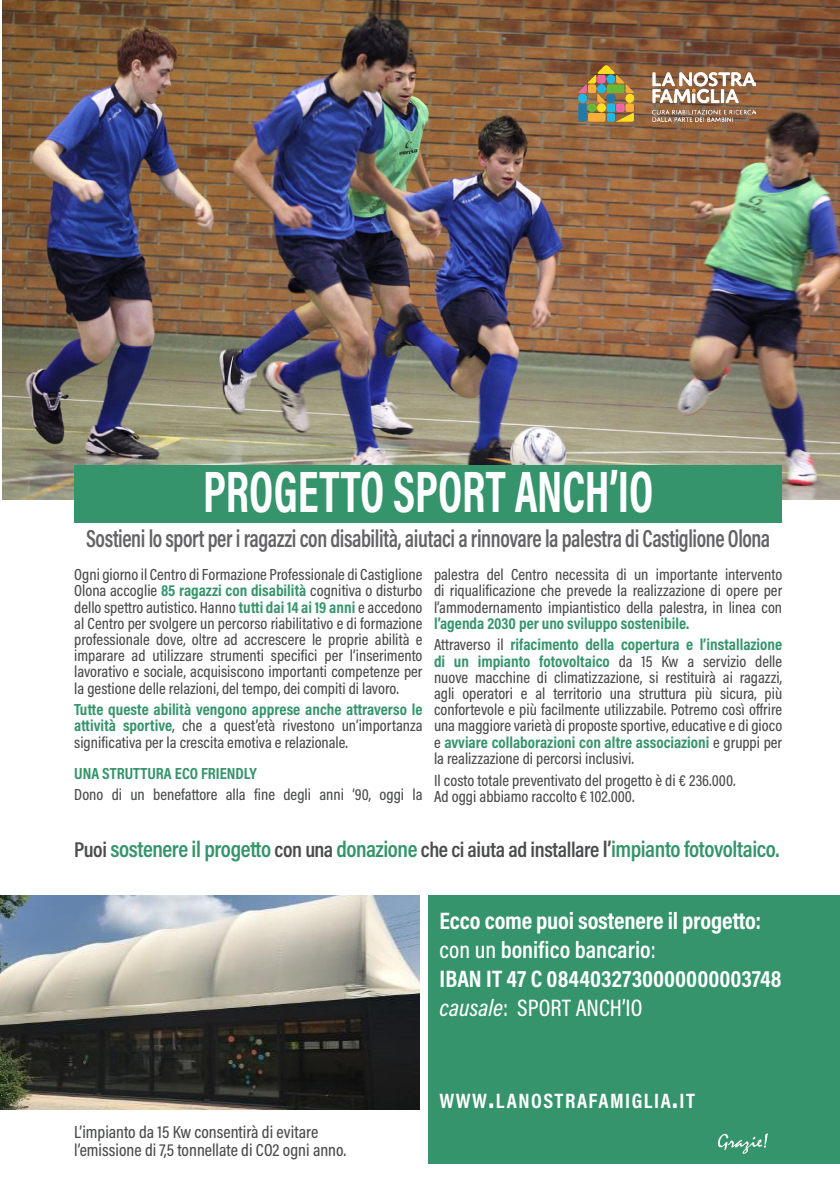
<style>
.page{position:relative;width:840px;height:1191px;background:#fff}
.page>*{position:absolute;margin:0;border:0;box-sizing:border-box;transform-origin:0 0}
.t1{font:700 59.2px "Acumin Pro Cond";color:#fff;scale:.8 1}
.t2{font:600 24.8px "Acumin Pro Cond";letter-spacing:-.02em;color:#636366;scale:.87 1}
.t3{font:700 24px/28.8px "Acumin Pro Cond";color:#fff}
.t4{font:600 23px "Acumin Pro Cond";letter-spacing:-.02em;color:#35946b}
.t5{font:700 21px "Acumin Pro Cond";letter-spacing:.07em;color:#fff}
.t6{font:500 17.6px/17.6px "Acumin Pro Cond";color:#4b4c4d}
.t7{font:500 16.2px/16.2px "Acumin Pro Cond";color:#4b4c4d;text-align:justify}
.t8{font:700 16.2px/21.6px "Acumin Pro Cond";color:#35946b}
.s1{font-weight:700;color:#35946b}
.s2{font-weight:500;color:#4b4c4d}
.s3{font-size:21.6px;color:#4b4c4d}
.s4{color:#4b4c4d}
.s5{font-weight:500}
.s6{font-weight:600}
.s7{font-weight:500;font-style:italic}
.s8{font-size:30px}
</style>
<div class="page">
<img style="left:3px;top:0;width:836px;height:499px">
<svg style="left:829px;top:23px;width:10px;height:15px"></svg>
<img style="left:578px;top:65px;width:177px;height:57px">
<div style="left:74px;top:465px;width:707px;height:58px;background:#35946b"></div>
<img style="left:0;top:895px;width:419px;height:214px">
<div style="left:428px;top:895px;width:411px;height:269px;background:#35946b"></div>
<svg style="left:717px;top:1133px;width:50px;height:20px"></svg>
<h1 class="t1" style="left:203px;top:452px;width:564px">PROGETTO SPORT ANCH’IO</h1>
<h2 class="t2" style="left:86px;top:522px;width:787px">Sostieni lo sport per i ragazzi con disabilità, aiutaci a rinnovare la palestra di Castiglione Olona</h2>
<p class="t7" style="left:74px;top:566px;width:349px">Ogni giorno il Centro di Formazione Professionale di Castiglione Olona accoglie <span class="s1">85 ragazzi con disabilità</span> cognitiva o disturbo dello spettro autistico. Hanno <span class="s1">tutti dai 14 ai 19 anni</span> e accedono al Centro per svolgere un percorso riabilitativo e di formazione professionale dove, oltre ad accrescere le proprie abilità e imparare ad utilizzare strumenti specifici per l’inserimento lavorativo e sociale, acquisiscono importanti competenze per la gestione delle relazioni, del tempo, dei compiti di lavoro.</p>
<p class="t7" style="left:74px;top:701px;width:349px"><span class="s1">Tutte queste abilità vengono apprese anche attraverso le attività sportive</span>, che a quest’età rivestono un’importanza significativa per la crescita emotiva e relazionale.</p>
<p class="t8" style="left:74px;top:762px;width:184px">UNA STRUTTURA ECO FRIENDLY</p>
<p class="t7" style="left:74px;top:786px;width:349px">Dono di un benefattore alla fine degli anni ’90, oggi la</p>
<p class="t7" style="left:434px;top:566px;width:349px">palestra del Centro necessita di un importante intervento di riqualificazione che prevede la realizzazione di opere per l’ammodernamento impiantistico della palestra, in linea con</p>
<p class="t8" style="left:434px;top:612px;width:349px">l’agenda 2030 per uno sviluppo sostenibile.<br><span class="s2">Attraverso il</span> rifacimento della copertura e l’installazione</p>
<p class="t7" style="left:434px;top:652px;width:349px"><span class="s1">di un impianto fotovoltaico</span> da 15 Kw a servizio delle nuove macchine di climatizzazione, si restituirà ai ragazzi, agli operatori e al territorio una struttura più sicura, più confortevole e più facilmente utilizzabile. Potremo così offrire una maggiore varietà di proposte sportive, educative e di gioco e <span class="s1">avviare collaborazioni con altre associazioni</span> e gruppi per la realizzazione di percorsi inclusivi.</p>
<p class="t7" style="left:434px;top:771px;width:303px">Il costo totale preventivato del progetto è di € 236.000.<br>Ad oggi abbiamo raccolto € 102.000.</p>
<h3 class="t4" style="left:74px;top:833px;width:706px"><span class="s3">Puoi</span> sostenere il progetto <span class="s3">con una</span> donazione <span class="s3">che ci aiuta ad installare</span> <span class="s4">l’</span>impianto fotovoltaico.</h3>
<h3 class="t3" style="left:439px;top:906px;width:343px">Ecco come puoi sostenere il progetto: <span class="s5">con un</span> <span class="s6">bonifico bancario</span><span class="s5">:<br></span>IBAN IT 47 C 0844032730000000003748 <span class="s7">causale</span><span class="s5">: SPORT ANCH’IO</span></h3>
<p class="t6" style="left:74px;top:1123px;width:273px">L’impianto da 15 Kw consentirà di evitare l’emissione di 7,5 tonnellate di CO2 ogni anno.</p>
<p class="t5" style="left:439px;top:1086px;width:257px">WWW<span class="s8">.</span>LANOSTRAFAMIGLIA<span class="s8">.</span>IT</p>
</div>
